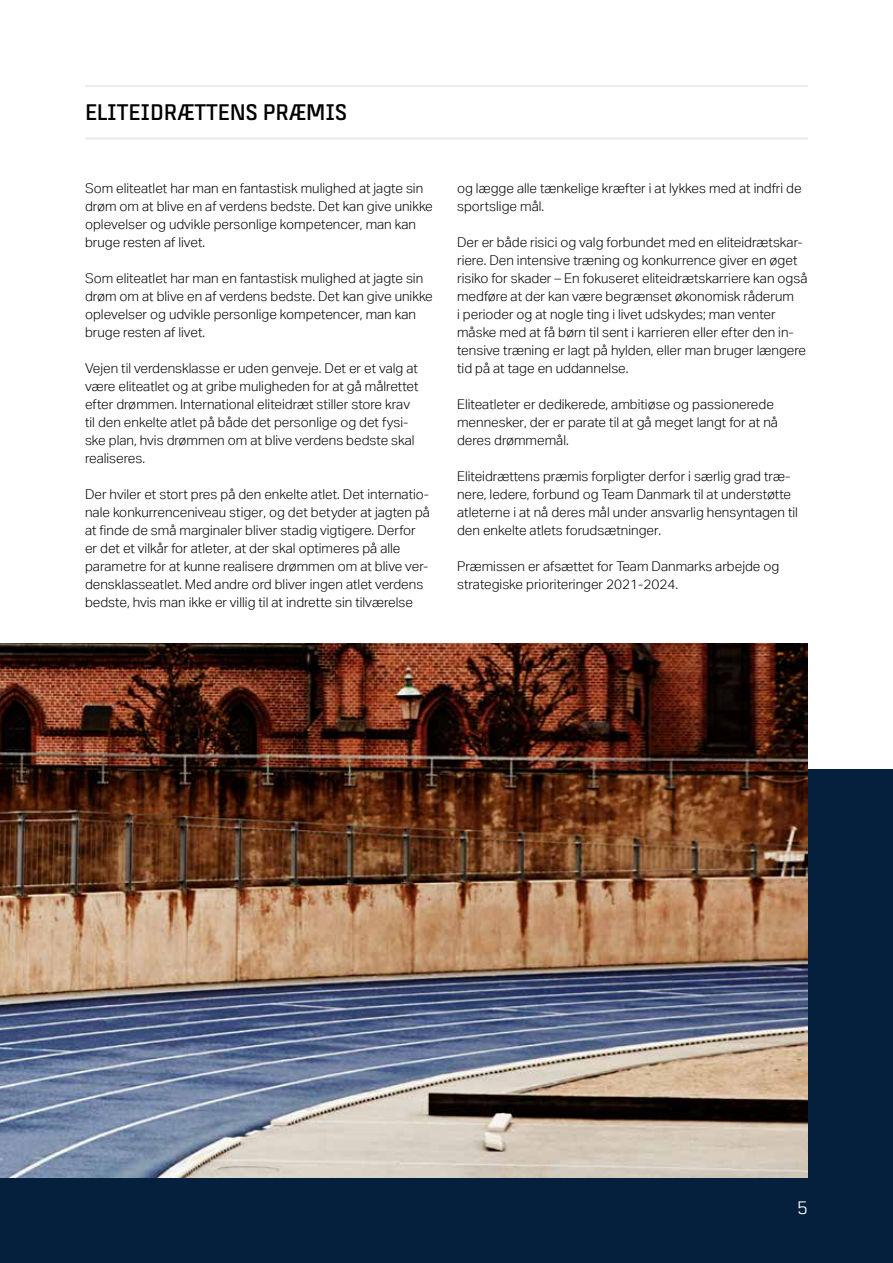
<style>
.page{position:relative;width:893px;height:1263px;background:#fff}
.page>*{position:absolute;margin:0;border:0;box-sizing:border-box;transform-origin:0 0}
.t1{font:700 22.5px "Team Danmark 4";color:#000}
.t2{font:18px "Team Danmark 4";color:#fff}
.t3{font:300 13.5px/18px "Aktiv Grotesk";color:#000}
</style>
<div class="page">
<div style="left:0;top:770px;width:893px;height:493px;background:#05203c"></div>
<hr style="left:85px;top:85px;width:723px;height:2px;background:#ececec">
<hr style="left:85px;top:137px;width:723px;height:3px;background:#ececec">
<img style="left:0;top:643px;width:808px;height:535px">
<h1 class="t1" style="left:85px;top:100px;width:263px">ELITEIDRÆTTENS PRÆMIS</h1>
<p class="t3" style="left:85px;top:179px;width:349px">Som eliteatlet har man en fantastisk mulighed at jagte sin drøm om at blive en af verdens bedste. Det kan give unikke oplevelser og udvikle personlige kompetencer, man kan bruge resten af livet.</p>
<p class="t3" style="left:85px;top:269px;width:349px">Som eliteatlet har man en fantastisk mulighed at jagte sin drøm om at blive en af verdens bedste. Det kan give unikke oplevelser og udvikle personlige kompetencer, man kan bruge resten af livet.</p>
<p class="t3" style="left:85px;top:359px;width:335px">Vejen til verdensklasse er uden genveje. Det er et valg at være eliteatlet og at gribe muligheden for at gå målrettet efter drømmen. International eliteidræt stiller store krav til den enkelte atlet på både det personlige og det fysi&shy;ske plan, hvis drømmen om at blive verdens bedste skal realiseres.</p>
<p class="t3" style="left:85px;top:485px;width:346px">Der hviler et stort pres på den enkelte atlet. Det internatio&shy;nale konkurrenceniveau stiger, og det betyder at jagten på at finde de små marginaler bliver stadig vigtigere. Derfor er det et vilkår for atleter, at der skal optimeres på alle parametre for at kunne realisere drømmen om at blive ver&shy;densklasseatlet. Med andre ord bliver ingen atlet verdens bedste, hvis man ikke er villig til at indrette sin tilværelse</p>
<p class="t3" style="left:457px;top:179px;width:346px">og lægge alle tænkelige kræfter i at lykkes med at indfri de sportslige mål.</p>
<p class="t3" style="left:457px;top:233px;width:352px">Der er både risici og valg forbundet med en eliteidrætskar&shy;riere. Den intensive træning og konkurrence giver en øget risiko for skader – En fokuseret eliteidrætskarriere kan også medføre at der kan være begrænset økonomisk råderum<br>i perioder og at nogle ting i livet udskydes; man venter måske med at få børn til sent i karrieren eller efter den in&shy;tensive træning er lagt på hylden, eller man bruger længere tid på at tage en uddannelse.</p>
<p class="t3" style="left:457px;top:395px;width:322px">Eliteatleter er dedikerede, ambitiøse og passionerede mennesker, der er parate til at gå meget langt for at nå deres drømmemål.</p>
<p class="t3" style="left:457px;top:467px;width:342px">Eliteidrættens præmis forpligter derfor i særlig grad træ&shy;nere, ledere, forbund og Team Danmark til at understøtte atleterne i at nå deres mål under ansvarlig hensyntagen til den enkelte atlets forudsætninger.</p>
<p class="t3" style="left:457px;top:557px;width:324px">Præmissen er afsættet for Team Danmarks arbejde og strategiske prioriteringer 2021-2024.</p>
<h2 class="t2" style="left:798px;top:1199px;width:12px">5</h2>
</div>
